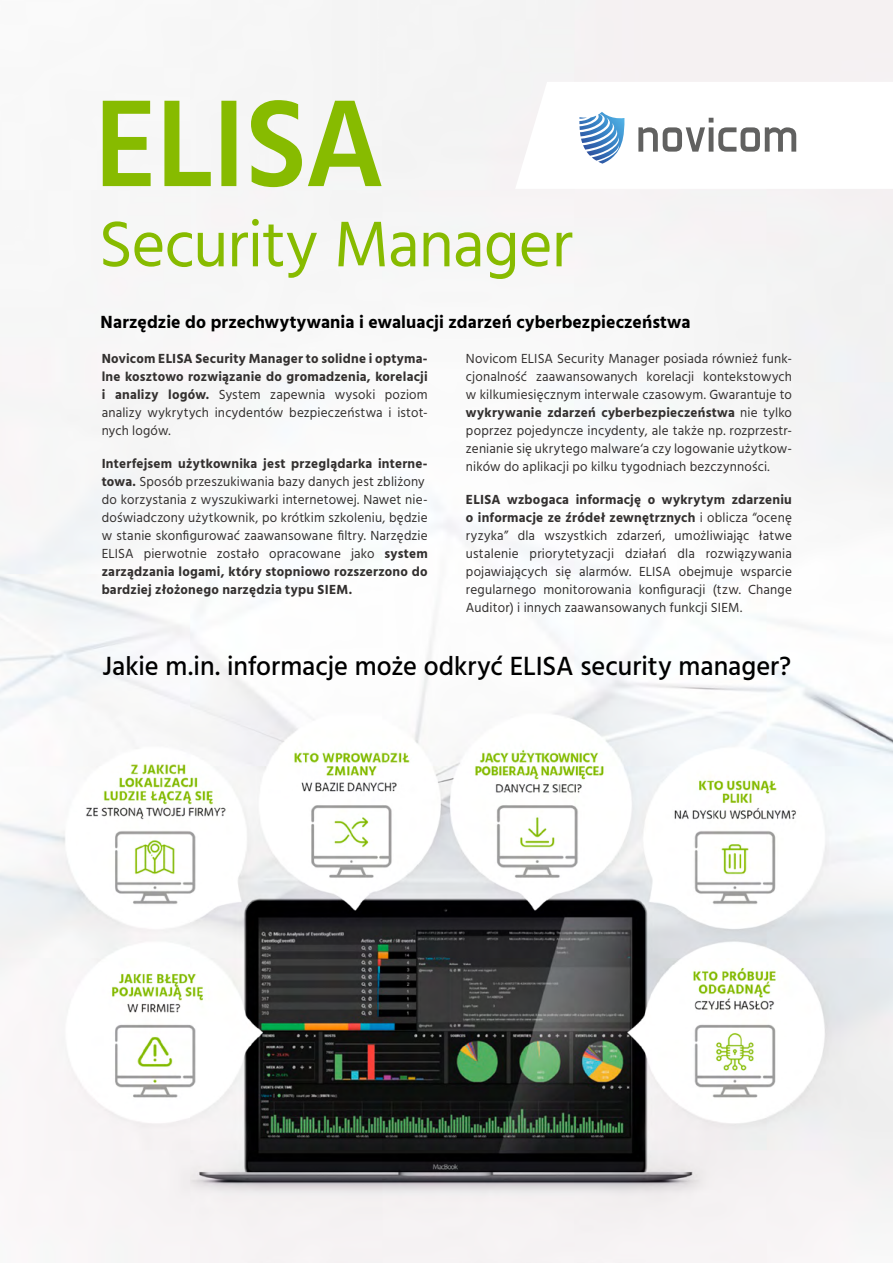
<style>
.page{position:relative;width:893px;height:1263px;background:#fff}
.page>*{position:absolute;margin:0;border:0;box-sizing:border-box;transform-origin:0 0}
.t1{font:66px "Hind";letter-spacing:-.01em;color:#87bb00}
.t2{font:500 27px "Hind";color:#000}
.t3{font:700 18px "Hind";letter-spacing:.005em;color:#000}
.t4{font:13.5px/18px "Hind";letter-spacing:.01em;color:#33302f;text-align:justify}
.t5{font:700 13.5px/18px "Hind";letter-spacing:.015em;color:#33302f;text-align:justify}
.s1{font-weight:400}
.s2{font-weight:700}
</style>
<div class="page">
<img style="left:0;top:0;width:893px;height:1263px">
<svg style="left:103px;top:100px;width:279px;height:87px"></svg>
<svg style="left:515px;top:82px;width:378px;height:107px"></svg>
<h1 class="t1" style="left:99px;top:200px;width:476px">Security Manager</h1>
<h3 class="t3" style="left:101px;top:312px;width:591px">Narzędzie do przechwytywania i ewaluacji zdarzeń cyberbezpieczeństwa</h3>
<p class="t5" style="left:102px;top:349px;width:327px">Novicom ELISA Security Manager to solidne i optyma&shy;lne kosztowo rozwiązanie do gromadzenia, korelacji i analizy logów. <span class="s1">System zapewnia wysoki poziom analizy wykrytych incydentów bezpieczeństwa i istot&shy;nych logów.</span></p>
<p class="t4" style="left:102px;top:455px;width:327px;text-align:left"><span class="s2">Interfejsem użytkownika jest przeglądarka interne&shy;towa.</span> Sposób przeszukiwania bazy danych jest zbliżony do korzystania z wyszukiwarki internetowej. Nawet nie&shy;doświadczony użytkownik, po krótkim szkoleniu, będzie w stanie skonfigurować zaawansowane filtry. Narzędzie ELISA pierwotnie zostało opracowane jako <span class="s2">system zarządzania logami, który stopniowo rozszerzono do bardziej złożonego narzędzia typu SIEM.</span></p>
<p class="t4" style="left:466px;top:350px;width:328px">Novicom ELISA Security Manager posiada również funk&shy;cjonalność zaawansowanych korelacji kontekstowych w kilkumiesięcznym interwale czasowym. Gwarantuje to <span class="s2">wykrywanie zdarzeń cyberbezpieczeństwa</span> nie tylko poprzez pojedyncze incydenty, ale także np. rozprzestr&shy;zenianie się ukrytego malware‘a czy logowanie użytkow&shy;ników do aplikacji po kilku tygodniach bezczynności.</p>
<p class="t4" style="left:466px;top:491px;width:327px"><span class="s2">ELISA wzbogaca informację o wykrytym zdarzeniu o informacje ze źródeł zewnętrznych</span> i oblicza “ocenę ryzyka” dla wszystkich zdarzeń, umożliwiając łatwe ustalenie priorytetyzacji działań dla rozwiązywania pojawiających się alarmów. ELISA obejmuje wsparcie regularnego monitorowania konfiguracji (tzw. Change Auditor) i innych zaawansowanych funkcji SIEM.</p>
<h2 class="t2" style="left:102px;top:647px;width:690px">Jakie m.in. informacje może odkryć ELISA security manager?</h2>
</div>
